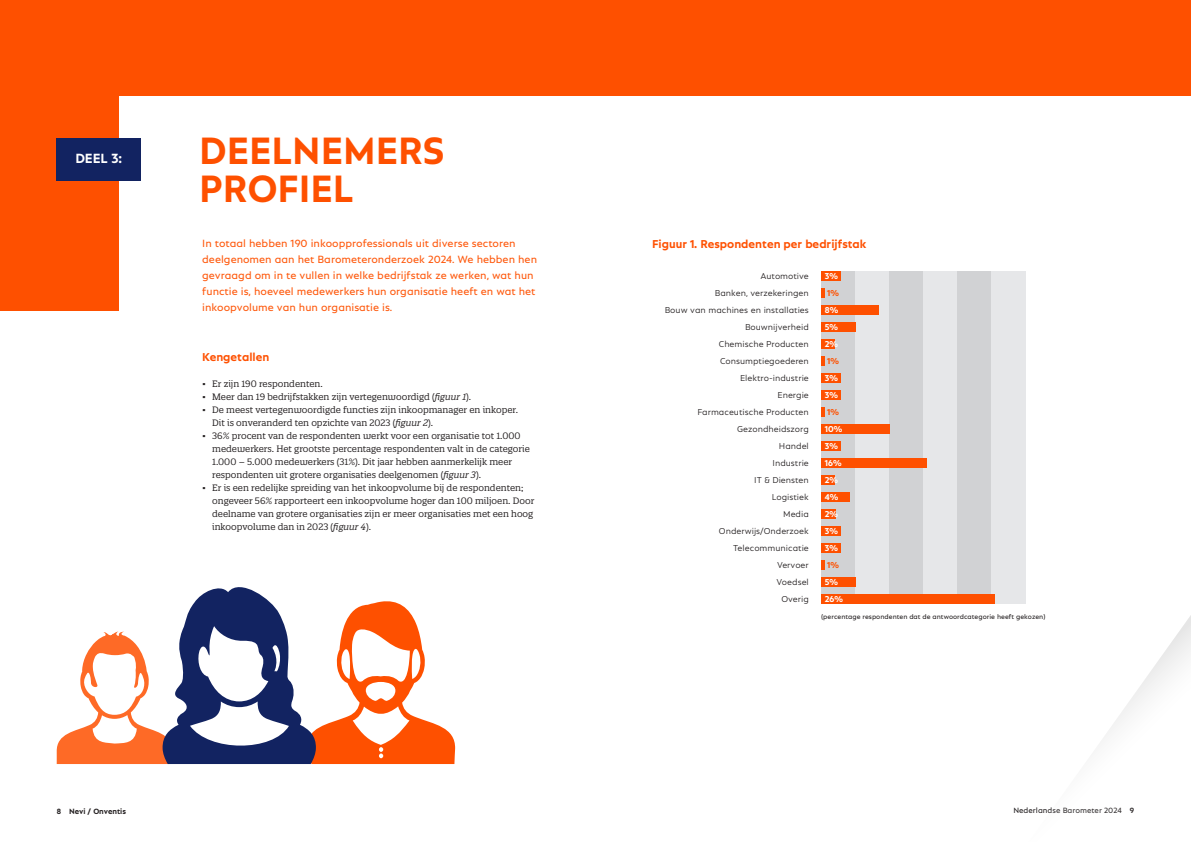
<style>
.page{position:relative;width:1191px;height:842px;background:#fff}
.page>*{position:absolute;margin:0;border:0;box-sizing:border-box;transform-origin:0 0}
.Cover_Title{font:700 40px "Neptune";color:#fe5000}
.Title_3{font:700 14px "Neptune";color:#fff}
.t1{font:700 12px "Neptune";color:#fe5000}
.Text_1_Left{font:11px/16px "Neptune";color:#fe590d}
.t2{font:9px/13px "Quatro Slab";color:#231f20}
.t3{font:300 9px "Neptune";color:#231f20}
.t4{font:700 9px "Neptune";color:#fff}
.t5{font:700 9px "Neptune";color:#fe5000}
.t6{font:8px "Neptune";color:#231f20}
.t7{font:700 8px "Neptune";color:#231f20}
.t8{font:7px "Neptune";color:#231f20}
.s1{font-style:italic}
.s2{font-weight:700}
</style>
<div class="page">
<div style="left:0;top:0;width:118px;height:310px;background:#fe5000"></div>
<div style="left:57px;top:138px;width:84px;height:42px;background:#122361"></div>
<div style="left:118px;top:0;width:1073px;height:95px;background:#fe5000"></div>
<svg style="left:56px;top:587px;width:399px;height:177px"></svg>
<div style="left:821px;top:272px;width:34px;height:332px;background:#d1d2d4"></div>
<div style="left:855px;top:272px;width:34px;height:332px;background:#e6e7e9"></div>
<div style="left:889px;top:272px;width:34px;height:332px;background:#d1d2d4"></div>
<div style="left:923px;top:272px;width:34px;height:332px;background:#e6e7e9"></div>
<div style="left:957px;top:272px;width:34px;height:332px;background:#d1d2d4"></div>
<div style="left:991px;top:272px;width:34px;height:332px;background:#e6e7e9"></div>
<div style="left:821px;top:595px;width:173px;height:9px;background:#fe5000"></div>
<div style="left:821px;top:272px;width:20px;height:9px;background:#fe5000"></div>
<svg style="left:821px;top:289px;width:4px;height:9px"></svg>
<div style="left:821px;top:306px;width:57px;height:9px;background:#fe5000"></div>
<div style="left:821px;top:323px;width:34px;height:9px;background:#fe5000"></div>
<div style="left:821px;top:340px;width:14px;height:9px;background:#fe5000"></div>
<svg style="left:821px;top:357px;width:4px;height:9px"></svg>
<div style="left:821px;top:374px;width:20px;height:9px;background:#fe5000"></div>
<div style="left:821px;top:391px;width:20px;height:9px;background:#fe5000"></div>
<svg style="left:821px;top:408px;width:4px;height:9px"></svg>
<div style="left:821px;top:425px;width:68px;height:9px;background:#fe5000"></div>
<div style="left:821px;top:442px;width:20px;height:9px;background:#fe5000"></div>
<div style="left:821px;top:459px;width:105px;height:9px;background:#fe5000"></div>
<div style="left:821px;top:476px;width:14px;height:9px;background:#fe5000"></div>
<div style="left:821px;top:493px;width:29px;height:9px;background:#fe5000"></div>
<div style="left:821px;top:510px;width:14px;height:9px;background:#fe5000"></div>
<div style="left:821px;top:527px;width:20px;height:9px;background:#fe5000"></div>
<div style="left:821px;top:544px;width:20px;height:9px;background:#fe5000"></div>
<svg style="left:821px;top:561px;width:4px;height:9px"></svg>
<div style="left:821px;top:578px;width:34px;height:9px;background:#fe5000"></div>
<svg style="left:1103px;top:615px;width:88px;height:124px"></svg>
<p class="Title_3" style="left:75px;top:150px;width:48px">DEEL 3:</p>
<p class="Cover_Title" style="left:199px;top:127px;width:247px">DEELNEMERS</p>
<p class="Cover_Title" style="left:199px;top:165px;width:156px">PROFIEL</p>
<p class="Text_1_Left" style="left:202px;top:235px;width:336px">In totaal hebben 190 inkoopprofessionals uit diverse sectoren deelgenomen aan het Barometeronderzoek 2024. We hebben hen gevraagd om in te vullen in welke bedrijfstak ze werken, wat hun functie is, hoeveel medewerkers hun organisatie heeft en wat het inkoopvolume van hun organisatie is.</p>
<p class="t1" style="left:202px;top:350px;width:69px">Kengetallen</p>
<p class="t2" style="left:202px;top:377px;width:122px">• Er zijn 190 respondenten.</p>
<p class="t2" style="left:202px;top:390px;width:270px">• Meer dan 19 bedrijfstakken zijn vertegenwoordigd (<span class="s1">figuur 1</span>).</p>
<p class="t2" style="left:212px;top:403px;width:307px;text-indent:-10px">• De meest vertegenwoordigde functies zijn inkoopmanager en inkoper.<br>Dit is onveranderd ten opzichte van 2023 (<span class="s1">figuur 2</span>).</p>
<p class="t2" style="left:212px;top:429px;width:319px;text-indent:-10px">• 36% procent van de respondenten werkt voor een organisatie tot 1.000 medewerkers. Het grootste percentage respondenten valt in de categorie 1.000 – 5.000 medewerkers (31%). Dit jaar hebben aanmerkelijk meer respondenten uit grotere organisaties deelgenomen (<span class="s1">figuur 3</span>).</p>
<p class="t2" style="left:212px;top:481px;width:324px;text-indent:-10px">• Er is een redelijke spreiding van het inkoopvolume bij de respondenten; ongeveer 56% rapporteert een inkoopvolume hoger dan 100 miljoen. Door deelname van grotere organisaties zijn er meer organisaties met een hoog inkoopvolume dan in 2023 (<span class="s1">figuur 4</span>).</p>
<p class="t1" style="left:652px;top:236px;width:216px">Figuur 1. Respondenten per bedrijfstak</p>
<p class="t3" style="left:760px;top:271px;width:50px">Automotive</p>
<p class="t3" style="left:714px;top:288px;width:96px">Banken, verzekeringen</p>
<p class="t3" style="left:664px;top:305px;width:146px">Bouw van machines en installaties</p>
<p class="t3" style="left:745px;top:322px;width:65px">Bouwnijverheid</p>
<p class="t3" style="left:719px;top:339px;width:91px">Chemische Producten</p>
<p class="t3" style="left:720px;top:356px;width:90px">Consumptiegoederen</p>
<p class="t3" style="left:740px;top:373px;width:70px">Elektro-industrie</p>
<p class="t3" style="left:777px;top:390px;width:33px">Energie</p>
<p class="t3" style="left:697px;top:407px;width:113px">Farmaceutische Producten</p>
<p class="t3" style="left:737px;top:424px;width:73px">Gezondheidszorg</p>
<p class="t3" style="left:779px;top:441px;width:31px">Handel</p>
<p class="t3" style="left:772px;top:458px;width:38px">Industrie</p>
<p class="t3" style="left:754px;top:475px;width:56px">IT &amp; Diensten</p>
<p class="t3" style="left:772px;top:492px;width:39px">Logistiek</p>
<p class="t3" style="left:783px;top:509px;width:27px">Media</p>
<p class="t3" style="left:719px;top:526px;width:91px">Onderwijs/Onderzoek</p>
<p class="t3" style="left:733px;top:543px;width:77px">Telecommunicatie</p>
<p class="t3" style="left:777px;top:560px;width:33px">Vervoer</p>
<p class="t3" style="left:776px;top:577px;width:34px">Voedsel</p>
<p class="t3" style="left:781px;top:594px;width:29px">Overig</p>
<p class="t4" style="left:825px;top:271px;width:15px">3%</p>
<p class="t5" style="left:827px;top:288px;width:13px">1%</p>
<p class="t4" style="left:825px;top:305px;width:15px">8%</p>
<p class="t4" style="left:825px;top:322px;width:15px">5%</p>
<p class="t4" style="left:825px;top:339px;width:15px">2%</p>
<p class="t5" style="left:827px;top:356px;width:13px">1%</p>
<p class="t4" style="left:825px;top:373px;width:15px">3%</p>
<p class="t4" style="left:825px;top:390px;width:15px">3%</p>
<p class="t5" style="left:827px;top:407px;width:13px">1%</p>
<p class="t4" style="left:825px;top:424px;width:19px">10%</p>
<p class="t4" style="left:825px;top:441px;width:15px">3%</p>
<p class="t4" style="left:825px;top:458px;width:18px">16%</p>
<p class="t4" style="left:825px;top:475px;width:15px">2%</p>
<p class="t4" style="left:825px;top:492px;width:15px">4%</p>
<p class="t4" style="left:825px;top:509px;width:15px">2%</p>
<p class="t4" style="left:825px;top:526px;width:15px">3%</p>
<p class="t4" style="left:825px;top:543px;width:15px">3%</p>
<p class="t5" style="left:827px;top:560px;width:13px">1%</p>
<p class="t4" style="left:825px;top:577px;width:15px">5%</p>
<p class="t4" style="left:825px;top:594px;width:20px">26%</p>
<p class="t8" style="left:821px;top:612px;width:226px">(percentage respondenten dat de antwoordcategorie heeft gekozen)</p>
<p class="t7" style="left:57px;top:807px;width:71px">8 Nevi / Onventis</p>
<p class="t6" style="left:1013px;top:806px;width:122px">Nederlandse Barometer 2024 <span class="s2">9</span></p>
</div>
